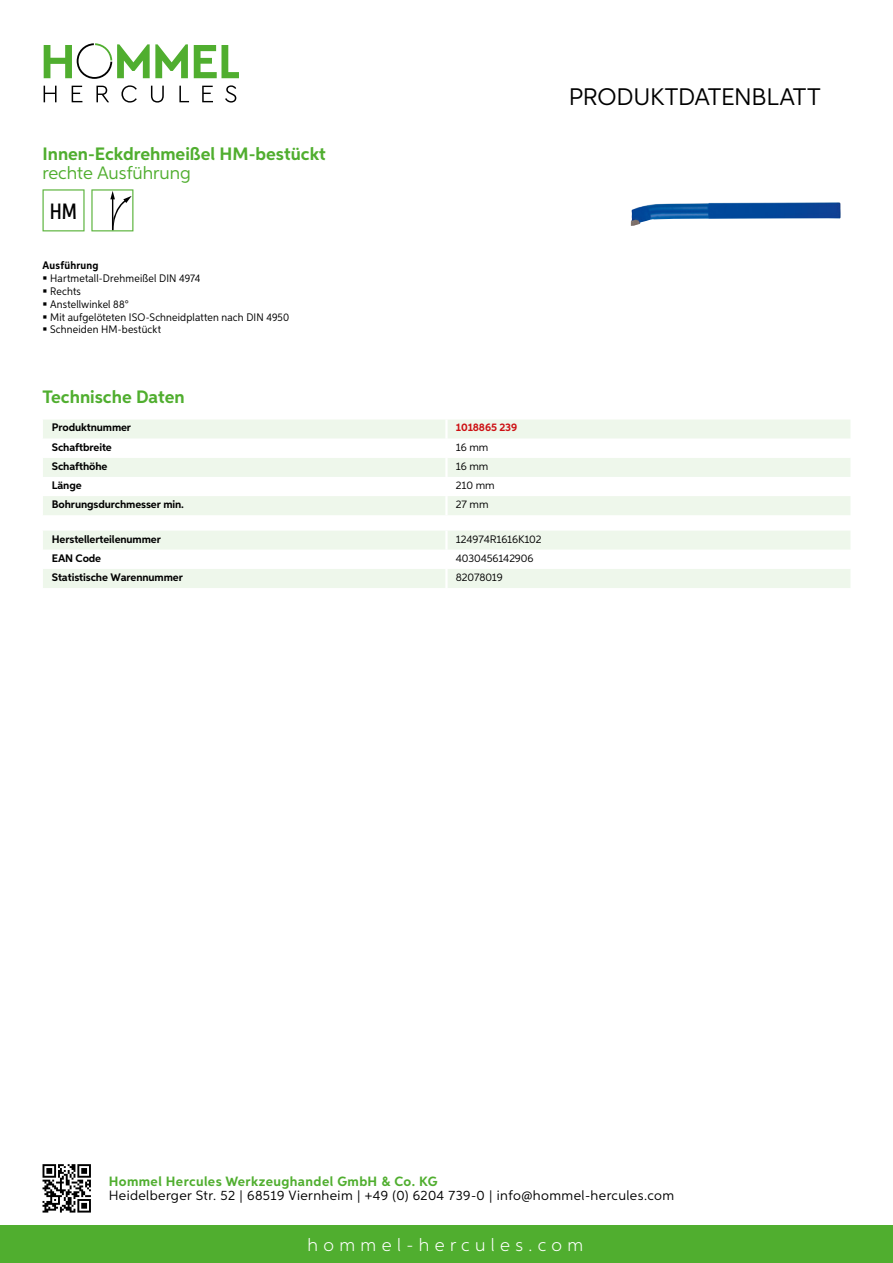
<style>
.page{position:relative;width:893px;height:1263px;background:#fff}
.page>*{position:absolute;margin:0;border:0;box-sizing:border-box;transform-origin:0 0}
.t1{font:24px "Aspira";letter-spacing:-.01em;color:#000}
.t2{font:500 22.2px "Aspira XX Nar";color:#000}
.t3{font:700 18px "Aspira";color:#50ae2f}
.t4{font:300 18px "Aspira";letter-spacing:.3em;color:#fff}
.t5{font:18px "Aspira";color:#50ae2f}
.t6{font:13.5px "Aspira";letter-spacing:.03em;color:#000}
.t7{font:700 13.5px "Aspira";letter-spacing:.03em;color:#50ae2f}
.t8{font:700 10.95px "Aspira";letter-spacing:-.01em;color:#000}
.t9{font:10.95px/12.8px "Aspira Nar";letter-spacing:.015em;color:#000}
.t10{font:10.95px "Aspira";letter-spacing:-.01em;color:#000}
.t11{font:700 10.95px "Aspira";letter-spacing:-.01em;color:#cd1013}
.t12{font:700 10.95px "Aspira Nar";letter-spacing:.02em;color:#000}
</style>
<div class="page">
<div style="left:0;top:1226px;width:893px;height:37px;background:#50ae2f"></div>
<svg style="left:43px;top:1164px;width:48px;height:48px"></svg>
<svg style="left:194px;top:45px;width:45px;height:33px"></svg>
<svg style="left:44px;top:43px;width:144px;height:36px"></svg>
<svg style="left:44px;top:86px;width:13px;height:16px"></svg>
<svg style="left:72px;top:86px;width:10px;height:16px"></svg>
<svg style="left:96px;top:86px;width:13px;height:16px"></svg>
<svg style="left:121px;top:85px;width:16px;height:18px"></svg>
<svg style="left:151px;top:86px;width:13px;height:17px"></svg>
<svg style="left:179px;top:86px;width:10px;height:16px"></svg>
<svg style="left:202px;top:86px;width:11px;height:16px"></svg>
<svg style="left:225px;top:85px;width:11px;height:18px"></svg>
<div style="left:43px;top:420px;width:807px;height:95px;background:#eef7eb"></div>
<svg style="left:43px;top:439px;width:807px;height:57px"></svg>
<hr style="left:445px;top:419px;width:3px;height:20px;background:#fff">
<hr style="left:445px;top:439px;width:3px;height:19px;background:#fff">
<hr style="left:445px;top:458px;width:3px;height:19px;background:#fff">
<hr style="left:445px;top:477px;width:3px;height:19px;background:#fff">
<hr style="left:445px;top:496px;width:3px;height:19px;background:#fff">
<svg style="left:43px;top:531px;width:807px;height:57px"></svg>
<hr style="left:445px;top:569px;width:3px;height:19px;background:#fff">
<svg style="left:43px;top:189px;width:42px;height:42px"></svg>
<svg style="left:91px;top:189px;width:42px;height:42px"></svg>
<img style="left:631px;top:202px;width:210px;height:24px">
<h3 class="t3" style="left:43px;top:142px;width:285px">Innen-Eckdrehmeißel HM-bestückt</h3>
<h3 class="t5" style="left:43px;top:162px;width:150px">rechte Ausführung</h3>
<h2 class="t2" style="left:50px;top:197px;width:29px">HM</h2>
<p class="t12" style="left:43px;top:259px;width:58px">Ausführung</p>
<p class="t9" style="left:50px;top:272px;width:241px">Hartmetall-Drehmeißel DIN 4974<br>Rechts<br>Anstellwinkel 88°<br>Mit aufgelöteten ISO-Schneidplatten nach DIN 4950<br>Schneiden HM-bestückt</p>
<h3 class="t3" style="left:43px;top:385px;width:144px">Technische Daten</h3>
<p class="t8" style="left:52px;top:421px;width:81px">Produktnummer</p>
<p class="t11" style="left:456px;top:421px;width:63px">1018865 239</p>
<p class="t8" style="left:52px;top:440px;width:61px">Schaftbreite</p>
<p class="t10" style="left:456px;top:440px;width:34px">16 mm</p>
<p class="t8" style="left:52px;top:459px;width:57px">Schafthöhe</p>
<p class="t10" style="left:456px;top:459px;width:34px">16 mm</p>
<p class="t8" style="left:52px;top:478px;width:31px">Länge</p>
<p class="t10" style="left:456px;top:478px;width:40px">210 mm</p>
<p class="t8" style="left:52px;top:497px;width:134px">Bohrungsdurchmesser min.</p>
<p class="t10" style="left:456px;top:498px;width:34px">27 mm</p>
<p class="t8" style="left:52px;top:532px;width:111px">Herstellerteilenummer</p>
<p class="t10" style="left:456px;top:532px;width:87px">124974R1616K102</p>
<p class="t8" style="left:52px;top:551px;width:51px">EAN Code</p>
<p class="t10" style="left:456px;top:551px;width:79px">4030456142906</p>
<p class="t8" style="left:52px;top:570px;width:132px">Statistische Warennummer</p>
<p class="t10" style="left:456px;top:570px;width:48px">82078019</p>
<h1 class="t1" style="left:569px;top:82px;width:253px">Produktdatenblatt</h1>
<p class="t7" style="left:109px;top:1172px;width:330px">Hommel Hercules Werkzeughandel GmbH &amp; Co. KG</p>
<p class="t6" style="left:109px;top:1187px;width:567px">Heidelberger Str. 52 | 68519 Viernheim | +49 (0) 6204 739-0 | info@hommel-hercules.com</p>
<h3 class="t4" style="left:307px;top:1234px;width:277px">hommel-hercules.com</h3>
</div>
